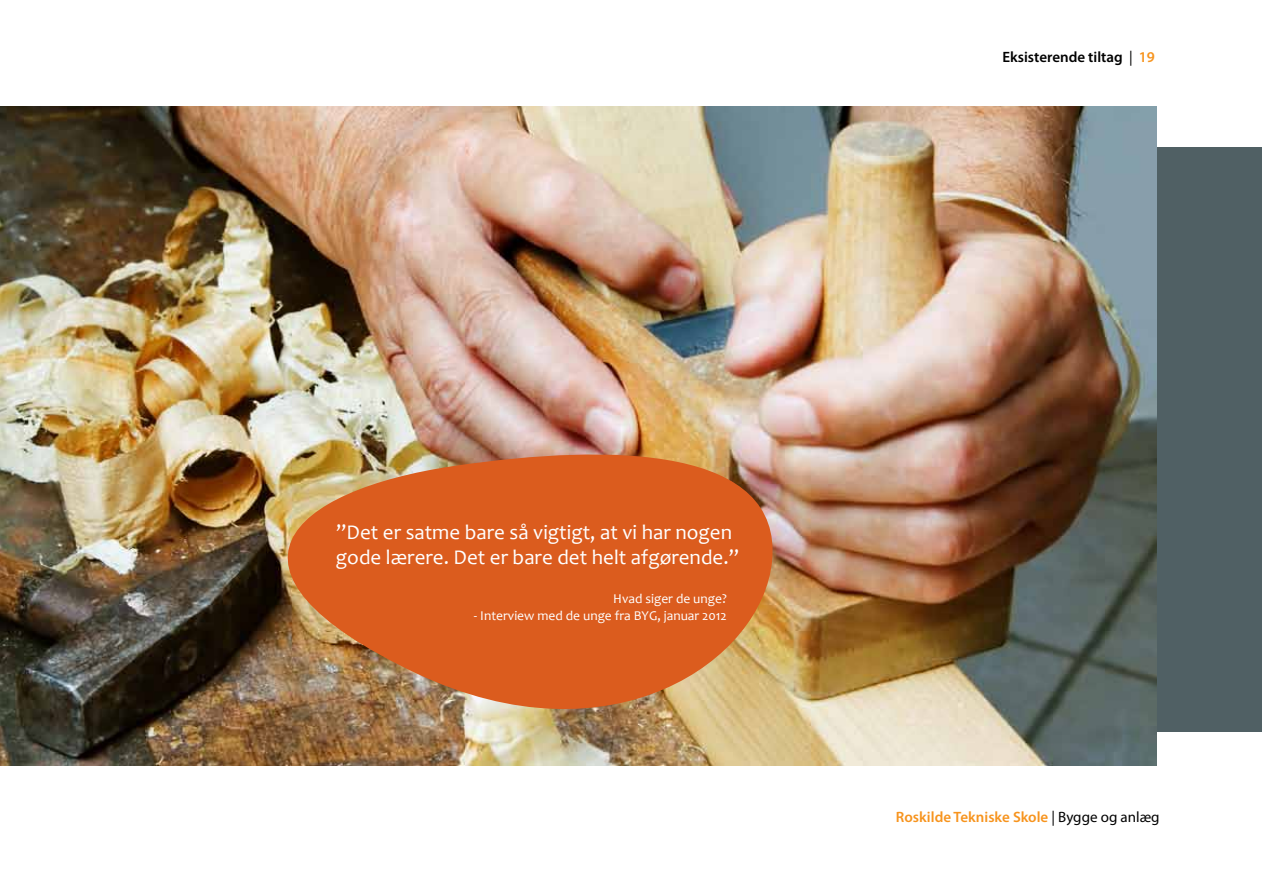
<style>
.page{position:relative;width:1263px;height:893px;background:#fff}
.page>*{position:absolute;margin:0;border:0;box-sizing:border-box;transform-origin:0 0}
.t1{font:21px/25.2px "Candara";color:#fff}
.t2{font:600 15px "Myriad Pro";color:#f7941e}
.t3{font:600 15px "Myriad Pro";color:#000}
.t4{font:13.5px "Candara";color:#fff}
.s1{font-weight:400}
.s2{color:#f7941e}
.s3{font-weight:400;color:#000}
</style>
<div class="page">
<div style="left:0;top:147px;width:1262px;height:584px;background:#506064"></div>
<img style="left:0;top:106px;width:1157px;height:659px">
<img style="left:198px;top:442px;width:585px;height:324px">
<p class="t3" style="left:1002px;top:48px;width:154px">Eksisterende tiltag <span class="s1">|</span> <span class="s2">19</span></p>
<p class="t1" style="left:336px;top:521px;width:405px">”Det er satme bare så vigtigt, at vi har nogen gode lærere. Det er bare det helt afgørende.”</p>
<p class="t4" style="left:613px;top:594px;width:115px">Hvad siger de unge?</p>
<p class="t4" style="left:474px;top:610px;width:254px">- Interview med de unge fra BYG, januar 2012</p>
<p class="t2" style="left:896px;top:808px;width:265px">Roskilde Tekniske Skole <span class="s3">| Bygge og anlæg</span></p>
</div>
